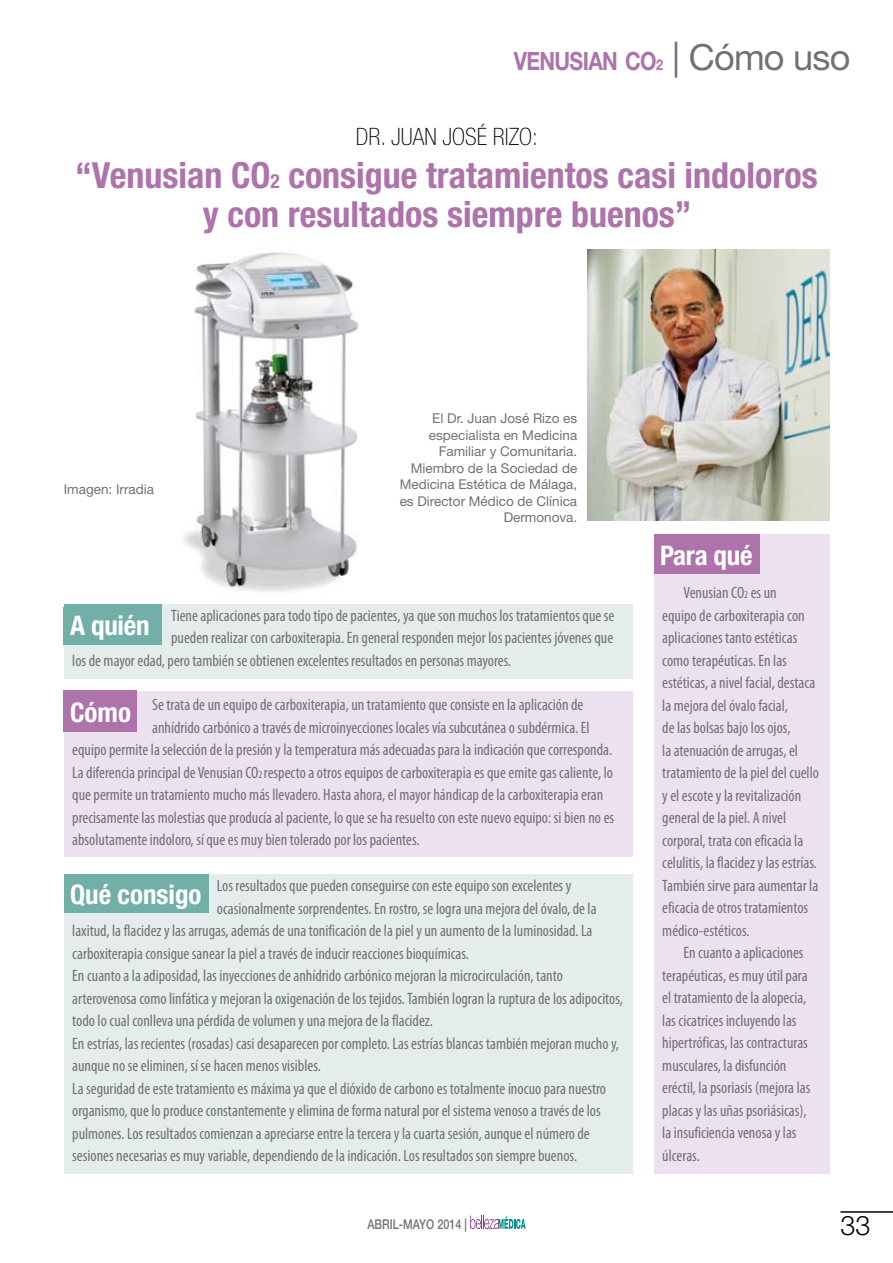
<style>
.page{position:relative;width:893px;height:1263px;background:#fff}
.page>*{position:absolute;margin:0;border:0;box-sizing:border-box;transform-origin:0 0}
.t1{font:700 condensed 36px/39px "Helvetica Neue LT Std";color:#ad73aa;text-align:center}
.t2{font:36px "Helvetica Neue LT Std";letter-spacing:-.02em;color:#707173}
.t3{font:700 condensed 27px "Helvetica Neue LT Std";color:#fff}
.t4{font:300 27px "Helvetica Neue LT Std";color:#000}
.t5{font:700 25.2px "Helvetica Neue LT Std";letter-spacing:-.03em;color:#ad73aa;scale:.84 1}
.t6{font:100 condensed 24px "Helvetica Neue LT Std";color:#000}
.t7{font:condensed 16.5px/22.5px "Myriad Pro";color:#707173}
.t8{font:13.5px/16.5px "Helvetica Neue LT Std";color:#707173;text-align:right}
.t9{font:500 13.5px "Helvetica Neue LT Std";color:#707173;scale:.8 1}
.s1{font-size:15px}
.s2{font-size:19.5px}
.s3{font-size:10.5px}
</style>
<div class="page">
<svg style="left:470px;top:1215px;width:56px;height:14px"></svg>
<hr style="left:840px;top:1211px;width:53px;height:2px;background:#000">
<img style="left:183px;top:252px;width:176px;height:340px">
<div style="left:64px;top:604px;width:568px;height:75px;background:#e5edec"></div>
<div style="left:64px;top:605px;width:98px;height:40px;background:#71afa8"></div>
<div style="left:64px;top:691px;width:568px;height:165px;background:#ece2ef"></div>
<div style="left:64px;top:691px;width:73px;height:39px;background:#ad73aa"></div>
<div style="left:64px;top:874px;width:568px;height:300px;background:#e5edec"></div>
<div style="left:64px;top:874px;width:144px;height:39px;background:#71afa8"></div>
<div style="left:654px;top:534px;width:175px;height:640px;background:#ece2ef"></div>
<div style="left:64px;top:694px;width:73px;height:37px;background:#ad73aa"></div>
<div style="left:654px;top:534px;width:106px;height:40px;background:#ad73aa"></div>
<img style="left:588px;top:249px;width:241px;height:272px">
<h3 class="t5" style="left:514px;top:45px;width:179px">VENUSIAN CO<span class="s1">2</span></h3>
<h1 class="t2" style="left:672px;top:36px;width:180px">| Cómo uso</h1>
<h3 class="t6" style="left:356px;top:123px;width:184px">DR. JUAN JOSÉ RIZO:</h3>
<h1 class="t1" style="left:75px;top:155px;width:744px">“Venusian CO<span class="s2">2</span> consigue tratamientos casi indoloros y con resultados siempre buenos”</h1>
<p class="t8" style="left:64px;top:481px;width:92px">Imagen: Irradia</p>
<p class="t8" style="left:400px;top:410px;width:179px">El Dr. Juan José Rizo es especialista en Medicina<br>Familiar y Comunitaria.<br>Miembro de la Sociedad de<br>Medicina Estética de Málaga, es Director Médico de Clínica<br>Dermonova.</p>
<p class="t7" style="left:171px;top:604px;width:445px">Tiene aplicaciones para todo tipo de pacientes, ya que son muchos los tratamientos que se</p>
<p class="t7" style="left:171px;top:626px;width:444px">pueden realizar con carboxiterapia. En general responden mejor los pacientes jóvenes que</p>
<p class="t7" style="left:72px;top:649px;width:441px">los de mayor edad, pero también se obtienen excelentes resultados en personas mayores.</p>
<p class="t7" style="left:152px;top:693px;width:433px">Se trata de un equipo de carboxiterapia, un tratamiento que consiste en la aplicación de</p>
<p class="t7" style="left:152px;top:716px;width:439px">anhídrido carbónico a través de microinyecciones locales vía subcutánea o subdérmica. El</p>
<p class="t7" style="left:72px;top:738px;width:541px">equipo permite la selección de la presión y la temperatura más adecuadas para la indicación que corresponda.</p>
<p class="t7" style="left:72px;top:761px;width:542px">La diferencia principal de Venusian CO<span class="s3">2</span> respecto a otros equipos de carboxiterapia es que emite gas caliente, lo</p>
<p class="t7" style="left:72px;top:783px;width:533px">que permite un tratamiento mucho más llevadero. Hasta ahora, el mayor hándicap de la carboxiterapia eran</p>
<p class="t7" style="left:72px;top:806px;width:543px">precisamente las molestias que producía al paciente, lo que se ha resuelto con este nuevo equipo: si bien no es</p>
<p class="t7" style="left:72px;top:828px;width:349px">absolutamente indoloro, sí que es muy bien tolerado por los pacientes.</p>
<p class="t7" style="left:217px;top:874px;width:356px">Los resultados que pueden conseguirse con este equipo son excelentes y</p>
<p class="t7" style="left:217px;top:897px;width:381px">ocasionalmente sorprendentes. En rostro, se logra una mejora del óvalo, de la</p>
<p class="t7" style="left:72px;top:919px;width:522px">laxitud, la flacidez y las arrugas, además de una tonificación de la piel y un aumento de la luminosidad. La</p>
<p class="t7" style="left:72px;top:942px;width:398px">carboxiterapia consigue sanear la piel a través de inducir reacciones bioquímicas.</p>
<p class="t7" style="left:72px;top:964px;width:492px">En cuanto a la adiposidad, las inyecciones de anhídrido carbónico mejoran la microcirculación, tanto</p>
<p class="t7" style="left:72px;top:987px;width:552px">arterovenosa como linfática y mejoran la oxigenación de los tejidos. También logran la ruptura de los adipocitos,</p>
<p class="t7" style="left:72px;top:1009px;width:362px">todo lo cual conlleva una pérdida de volumen y una mejora de la flacidez.</p>
<p class="t7" style="left:72px;top:1032px;width:548px">En estrías, las recientes (rosadas) casi desaparecen por completo. Las estrías blancas también mejoran mucho y,</p>
<p class="t7" style="left:72px;top:1054px;width:250px">aunque no se eliminen, sí se hacen menos visibles.</p>
<p class="t7" style="left:72px;top:1077px;width:535px">La seguridad de este tratamiento es máxima ya que el dióxido de carbono es totalmente inocuo para nuestro</p>
<p class="t7" style="left:72px;top:1099px;width:530px">organismo, que lo produce constantemente y elimina de forma natural por el sistema venoso a través de los</p>
<p class="t7" style="left:72px;top:1122px;width:519px">pulmones. Los resultados comienzan a apreciarse entre la tercera y la cuarta sesión, aunque el número de</p>
<p class="t7" style="left:72px;top:1144px;width:506px">sesiones necesarias es muy variable, dependiendo de la indicación. Los resultados son siempre buenos.</p>
<h2 class="t3" style="left:70px;top:609px;width:81px">A quién</h2>
<h2 class="t3" style="left:70px;top:696px;width:62px">Cómo</h2>
<h2 class="t3" style="left:70px;top:878px;width:133px">Qué consigo</h2>
<h2 class="t3" style="left:660px;top:539px;width:94px">Para qué</h2>
<p class="t7" style="left:662px;top:581px;width:158px;text-indent:21px">Venusian CO<span class="s3">2</span> es un<br>equipo de carboxiterapia con aplicaciones tanto estéticas como terapéuticas. En las estéticas, a nivel facial, destaca la mejora del óvalo facial,<br>de las bolsas bajo los ojos,<br>la atenuación de arrugas, el tratamiento de la piel del cuello y el escote y la revitalización general de la piel. A nivel corporal, trata con eficacia la celulitis, la flacidez y las estrías.<br>También sirve para aumentar la eficacia de otros tratamientos médico-estéticos.</p>
<p class="t7" style="left:662px;top:941px;width:150px;text-indent:21px">En cuanto a aplicaciones terapéuticas, es muy útil para el tratamiento de la alopecia, las cicatrices incluyendo las hipertróficas, las contracturas musculares, la disfunción eréctil, la psoriasis (mejora las placas y las uñas psoriásicas), la insuficiencia venosa y las úlceras.</p>
<p class="t9" style="left:367px;top:1216px;width:126px">ABRIL-MAYO 2014 |</p>
<h2 class="t4" style="left:840px;top:1209px;width:32px">33</h2>
</div>
